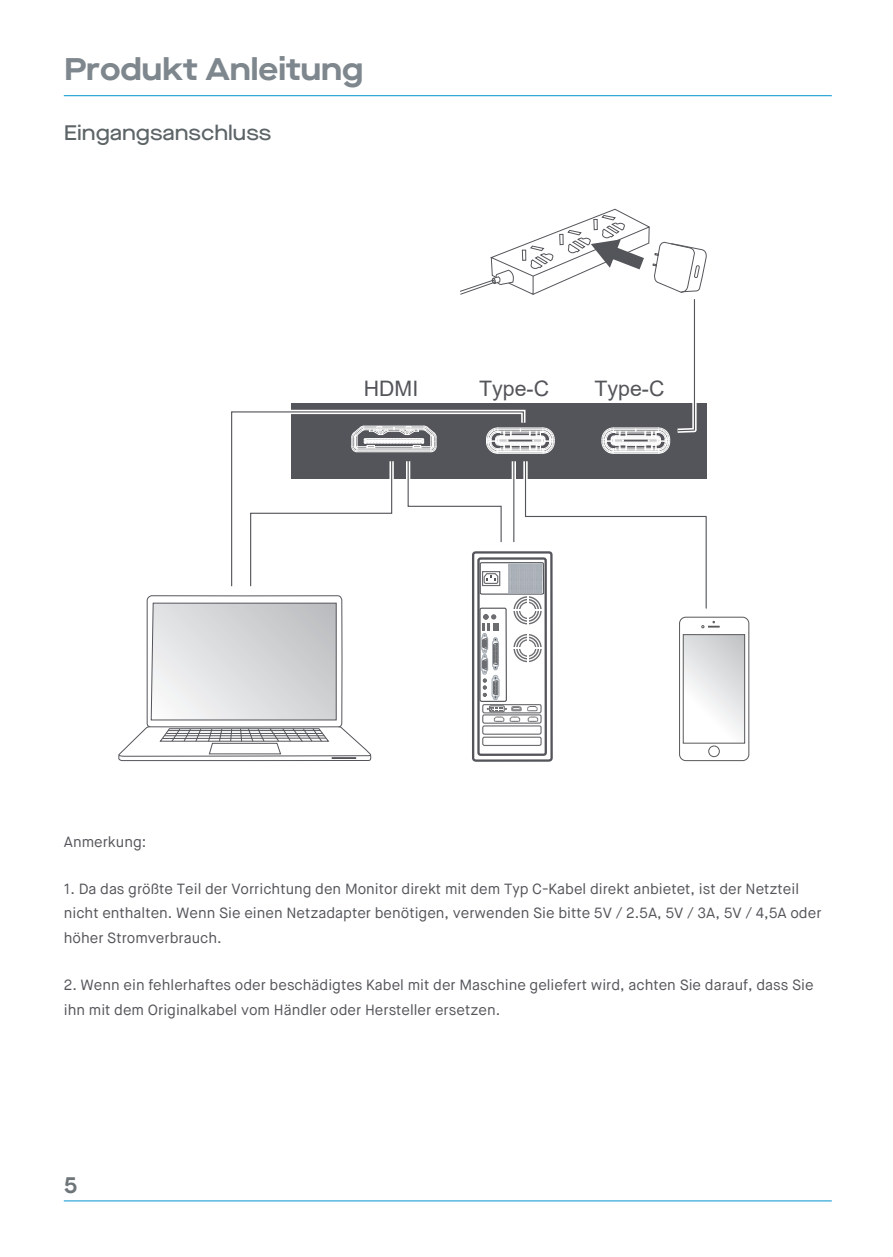
<style>
.page{position:relative;width:893px;height:1257px;background:#fff}
.page>*{position:absolute;margin:0;border:0;box-sizing:border-box;transform-origin:0 0}
.t1{font:700 expanded 31.28px "Maison Neue";color:#7e878d}
.t2{font:700 22.5px "Maison Neue";color:#6e7579}
.t3{font:21.38px "Arial";color:#54555a}
.t4{font:500 expanded 20.93px "Maison Neue";color:#5c6467}
.t5{font:14.85px/24.5px "Maison Neue";color:#54555a}
</style>
<div class="page">
<div style="left:679px;top:617px;width:70px;height:144px;border:1px solid #57585a;border-radius:6px"></div>
<svg style="left:118px;top:208px;width:627px;height:554px"></svg>
<hr style="left:64px;top:95px;width:768px;height:1px;background:#0094cf">
<hr style="left:64px;top:1200px;width:768px;height:1px;background:#0094cf">
<h1 class="t1" style="left:64px;top:47px;width:301px">Produkt Anleitung</h1>
<h3 class="t4" style="left:64px;top:119px;width:209px">Eingangsanschluss</h3>
<h3 class="t3" style="left:364px;top:374px;width:56px">HDMI</h3>
<h3 class="t3" style="left:479px;top:374px;width:71px">Type-C</h3>
<h3 class="t3" style="left:595px;top:374px;width:71px">Type-C</h3>
<p class="t5" style="left:64px;top:829px;width:84px">Anmerkung:</p>
<p class="t5" style="left:64px;top:876px;width:759px">1. Da das größte Teil der Vorrichtung den Monitor direkt mit dem Typ C-Kabel direkt anbietet, ist der Netzteil nicht enthalten. Wenn Sie einen Netzadapter benötigen, verwenden Sie bitte 5V / 2.5A, 5V / 3A, 5V / 4,5A oder höher Stromverbrauch.</p>
<p class="t5" style="left:64px;top:972px;width:751px">2. Wenn ein fehlerhaftes oder beschädigtes Kabel mit der Maschine geliefert wird, achten Sie darauf, dass Sie ihn mit dem Originalkabel vom Händler oder Hersteller ersetzen.</p>
<h2 class="t2" style="left:64px;top:1171px;width:15px">5</h2>
</div>
